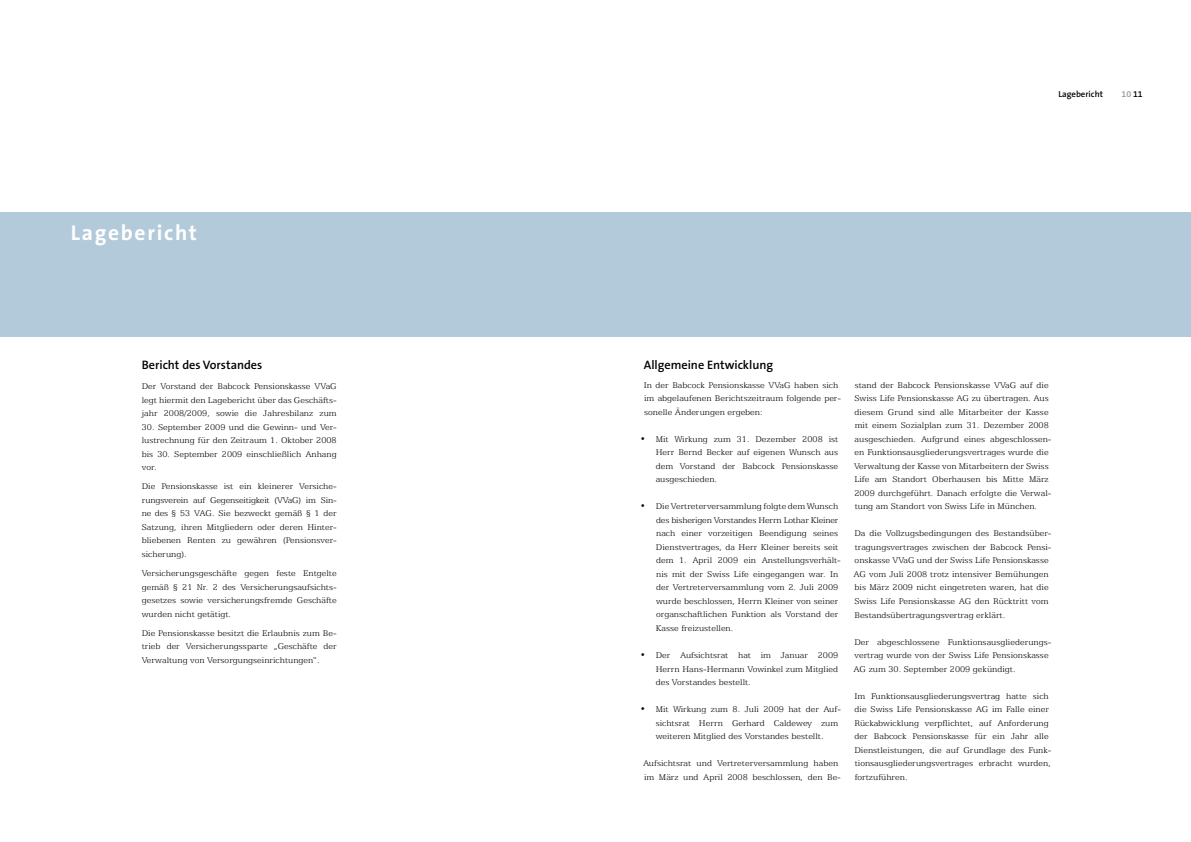
<style>
.page{position:relative;width:1191px;height:842px;background:#fff}
.page>*{position:absolute;margin:0;border:0;box-sizing:border-box;transform-origin:0 0}
.t1{font:700 21.5px "The Sans B7";letter-spacing:.08em;color:#fff}
.t2{font:600 12.3px "The Sans B6";color:#000}
.t3{font:300 9.3px/13.5px "Egyptian 505 BT";color:#000}
.t4{font:600 8.8px "The Sans B6";color:#000}
.t5{font:600 8.8px "The Sans B6";color:#97979b}
.s1{color:#000}
</style>
<div class="page">
<div style="left:0;top:213px;width:1191px;height:124px;background:#b3cadb"></div>
<p class="t4" style="left:1058px;top:90px;width:46px">Lagebericht</p>
<p class="t5" style="left:1121px;top:90px;width:23px">10 <span class="s1">11</span></p>
<h1 class="t1" style="left:71px;top:221px;width:128px">Lagebericht</h1>
<h2 class="t2" style="left:142px;top:359px;width:122px">Bericht des Vorstandes</h2>
<h2 class="t2" style="left:643px;top:359px;width:131px">Allgemeine Entwicklung</h2>
<p class="t3" style="left:142px;top:379px;width:196px;text-align:justify">Der Vorstand der Babcock Pensionskasse VVaG legt hiermit den Lagebericht über das Geschäfts&shy;jahr 2008/2009, sowie die Jahresbilanz zum</p>
<p class="t3" style="left:142px;top:420px;width:196px;text-align:justify">30. September 2009 und die Gewinn- und Ver&shy;lustrechnung für den Zeitraum 1. Oktober 2008 bis 30. September 2009 einschließlich Anhang vor.</p>
<p class="t3" style="left:142px;top:479px;width:196px;text-align:justify">Die Pensionskasse ist ein kleinerer Versiche&shy;rungsverein auf Gegenseitigkeit (VVaG) im Sin&shy;ne des § 53 VAG. Sie bezweckt gemäß § 1 der Satzung, ihren Mitgliedern oder deren Hinter&shy;bliebenen Renten zu gewähren (Pensionsver&shy;sicherung).</p>
<p class="t3" style="left:142px;top:566px;width:196px;text-align:justify">Versicherungsgeschäfte gegen feste Entgelte gemäß § 21 Nr. 2 des Versicherungsaufsichts&shy;gesetzes sowie versicherungsfremde Geschäfte wurden nicht getätigt.</p>
<p class="t3" style="left:142px;top:626px;width:196px;text-align:justify">Die Pensionskasse besitzt die Erlaubnis zum Be&shy;trieb der Versicherungssparte „Geschäfte der Verwaltung von Versorgungseinrichtungen“.</p>
<p class="t3" style="left:644px;top:378px;width:199px">In der Babcock Pensionskasse VVaG haben sich im abgelaufenen Berichtszeitraum folgende per&shy;sonelle Änderungen ergeben:</p>
<p class="t3" style="left:655px;top:432px;width:184px;text-align:justify;text-indent:-16px">• Mit Wirkung zum 31. Dezember 2008 ist Herr Bernd Becker auf eigenen Wunsch aus dem Vorstand der Babcock Pensionskasse ausgeschieden.</p>
<p class="t3" style="left:656px;top:500px;width:187px;text-indent:-16px">• Die Vertreterversammlung folgte dem Wunsch des bisherigen Vorstandes Herrn Lothar Kleiner nach einer vorzeitigen Beendigung seines Dienstvertrages, da Herr Kleiner bereits seit dem 1. April 2009 ein Anstellungsverhält&shy;nis mit der Swiss Life eingegangen war. In der Vertreterversammlung vom 2. Juli 2009 wurde beschlossen, Herrn Kleiner von seiner organschaftlichen Funktion als Vorstand der Kasse freizustellen.</p>
<p class="t3" style="left:655px;top:648px;width:184px;text-align:justify;text-indent:-16px">• Der Aufsichtsrat hat im Januar 2009<br>Herrn Hans-Hermann Vowinkel zum Mitglied des Vorstandes bestellt.</p>
<p class="t3" style="left:655px;top:702px;width:187px;text-indent:-15px">• Mit Wirkung zum 8. Juli 2009 hat der Auf&shy;sichtsrat Herrn Gerhard Caldewey zum weiteren Mitglied des Vorstandes bestellt.</p>
<p class="t3" style="left:643px;top:756px;width:199px">Aufsichtsrat und Vertreterversammlung haben im März und April 2008 beschlossen, den Be-</p>
<p class="t3" style="left:854px;top:378px;width:199px">stand der Babcock Pensionskasse VVaG auf die Swiss Life Pensionskasse AG zu übertragen. Aus diesem Grund sind alle Mitarbeiter der Kasse mit einem Sozialplan zum 31. Dezember 2008 ausgeschieden. Aufgrund eines abgeschlossen&shy;en Funktionsausgliederungsvertrages wurde die Verwaltung der Kasse von Mitarbeitern der Swiss Life am Standort Oberhausen bis Mitte März 2009 durchgeführt. Danach erfolgte die Verwal&shy;tung am Standort von Swiss Life in München.</p>
<p class="t3" style="left:853px;top:527px;width:199px">Da die Vollzugsbedingungen des Bestandsüber&shy;tragungsvertrages zwischen der Babcock Pensi&shy;onskasse VVaG und der Swiss Life Pensionskasse AG vom Juli 2008 trotz intensiver Bemühungen bis März 2009 nicht eingetreten waren, hat die Swiss Life Pensionskasse AG den Rücktritt vom Bestandsübertragungsvertrag erklärt.</p>
<p class="t3" style="left:853px;top:635px;width:199px">Der abgeschlossene Funktionsausgliederungs&shy;vertrag wurde von der Swiss Life Pensionskasse<br>AG zum 30. September 2009 gekündigt.</p>
<p class="t3" style="left:854px;top:689px;width:199px">Im Funktionsausgliederungsvertrag hatte sich die Swiss Life Pensionskasse AG im Falle einer Rückabwicklung verpflichtet, auf Anforderung der Babcock Pensionskasse für ein Jahr alle Dienstleistungen, die auf Grundlage des Funk&shy;tionsausgliederungsvertrages erbracht wurden, fortzuführen.</p>
</div>
